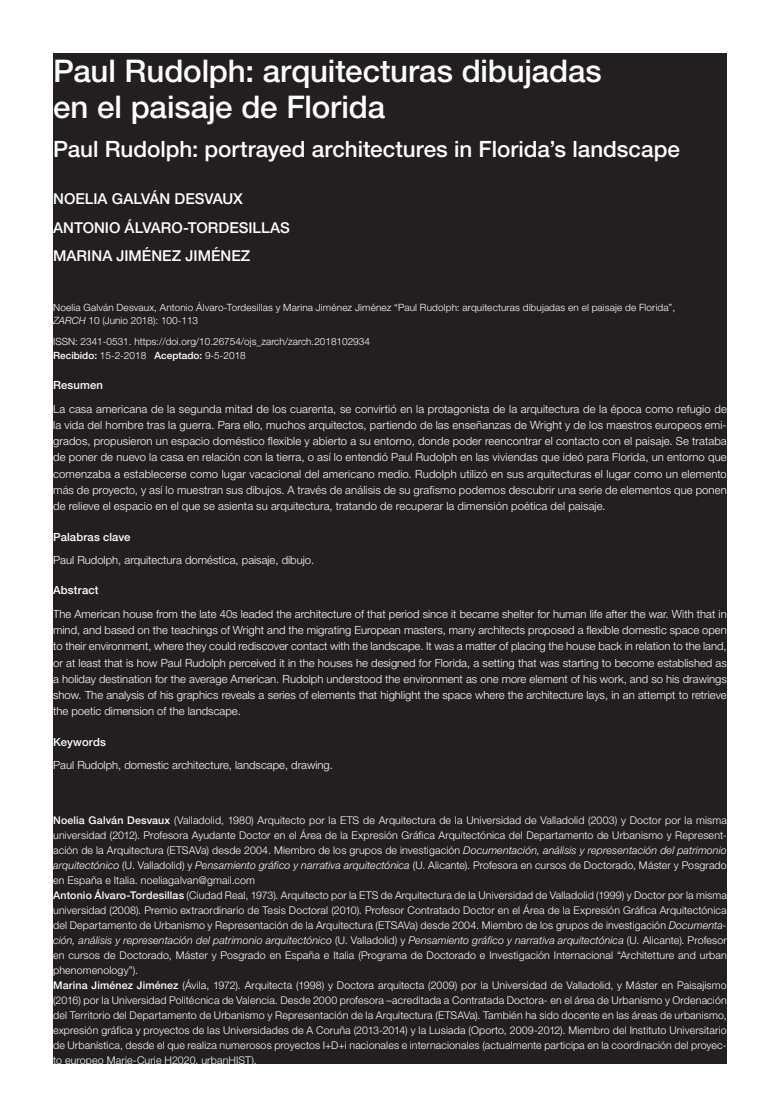
<style>
.page{position:relative;width:780px;height:1117px;background:#fff}
.page>*{position:absolute;margin:0;border:0;box-sizing:border-box;transform-origin:0 0}
.t1{font:500 31.25px/36.2px "Helvetica Neue LT Std";letter-spacing:-.005em;color:#fff}
.t2{font:500 22.5px "Helvetica Neue LT Std";letter-spacing:-.005em;color:#fff}
.t3{font:500 15px/28.8px "Helvetica Neue LT Std";color:#fff}
.t4{font:300 11.25px/16.2px "Helvetica Neue LT Std";color:#fff;text-align:justify}
.t5{font:500 11.25px "Helvetica Neue LT Std";letter-spacing:.01em;color:#fff}
.t6{font:300 10.62px/15px "Helvetica Neue LT Std";letter-spacing:.015em;color:#fff}
.t7{font:300 10px/13.8px "Helvetica Neue LT Std";letter-spacing:.01em;color:#fff}
.t8{font:500 10px "Helvetica Neue LT Std";color:#fff}
.s1{font-style:italic}
.s2{font-weight:500}
.s3{font-weight:300}
</style>
<div class="page">
<div style="left:53px;top:53px;width:673px;height:1010px;background:#231f20"></div>
<h1 class="t1" style="left:53px;top:52px;width:81px">Tít o</h1>
<h2 class="t2" style="left:53px;top:99px;width:59px">Título</h2>
<h3 class="t3" style="left:53px;top:147px;width:52px">AUTOR</h3>
<h1 class="t1" style="left:53px;top:52px;width:550px">Paul Rudolph: arquitecturas dibujadas en el paisaje de Florida</h1>
<h2 class="t2" style="left:53px;top:136px;width:628px">Paul Rudolph: portrayed architectures in Florida’s landscape</h2>
<h3 class="t3" style="left:53px;top:184px;width:238px">NOELIA GALVÁN DESVAUX<br>ANTONIO ÁLVARO-TORDESILLAS<br>MARINA JIMÉNEZ JIMÉNEZ</h3>
<p class="t7" style="left:53px;top:300px;width:623px">Noelia Galván Desvaux, Antonio Álvaro-Tordesillas y Marina Jiménez Jiménez “Paul Rudolph: arquitecturas dibujadas en el paisaje de Florida”,<br><span class="s1">ZARCH</span> 10 (Junio 2018): 100-113</p>
<p class="t7" style="left:53px;top:334px;width:318px">ISSN: 2341-0531. https://doi.org/10.26754/ojs_zarch/zarch.2018102934<br><span class="s2">Recibido:</span> 15-2-2018 <span class="s2">Aceptado:</span> 9-5-2018</p>
<p class="t5" style="left:53px;top:378px;width:51px">Resumen</p>
<p class="t4" style="left:53px;top:400px;width:675px">La casa americana de la segunda mitad de los cuarenta, se convirtió en la protagonista de la arquitectura de la época como refugio de la vida del hombre tras la guerra. Para ello, muchos arquitectos, partiendo de las enseñanzas de Wright y de los maestros europeos emi&shy;grados, propusieron un espacio doméstico flexible y abierto a su entorno, donde poder reencontrar el contacto con el paisaje. Se trataba de poner de nuevo la casa en relación con la tierra, o así lo entendió Paul Rudolph en las viviendas que ideó para Florida, un entorno que comenzaba a establecerse como lugar vacacional del americano medio. Rudolph utilizó en sus arquitecturas el lugar como un elemento más de proyecto, y así lo muestran sus dibujos. A través de análisis de su grafismo podemos descubrir una serie de elementos que ponen de relieve el espacio en el que se asienta su arquitectura, tratando de recuperar la dimensión poética del paisaje.</p>
<p class="t5" style="left:53px;top:530px;width:79px">Palabras clave</p>
<p class="t4" style="left:53px;top:551px;width:262px">Paul Rudolph, arquitectura doméstica, paisaje, dibujo.</p>
<p class="t5" style="left:53px;top:583px;width:47px">Abstract</p>
<p class="t4" style="left:53px;top:605px;width:675px">The American house from the late 40s leaded the architecture of that period since it became shelter for human life after the war. With that in mind, and based on the teachings of Wright and the migrating European masters, many architects proposed a flexible domestic space open to their environment, where they could rediscover contact with the landscape. It was a matter of placing the house back in relation to the land, or at least that is how Paul Rudolph perceived it in the houses he designed for Florida, a setting that was starting to become established as a holiday destination for the average American. Rudolph understood the environment as one more element of his work, and so his drawings show. The analysis of his graphics reveals a series of elements that highlight the space where the architecture lays, in an attempt to retrieve the poetic dimension of the landscape.</p>
<p class="t5" style="left:53px;top:735px;width:54px">Keywords</p>
<p class="t4" style="left:53px;top:756px;width:281px">Paul Rudolph, domestic architecture, landscape, drawing.</p>
<p class="t8" style="left:53px;top:250px;width:194px">Recibido: <span class="s3">20-2-2018</span> Aceptado: <span class="s3">8-5-2018</span></p>
<p class="t4" style="left:53px;top:301px;width:26px">Paul.</p>
<p class="t5" style="left:53px;top:333px;width:54px">Keywords</p>
<p class="t4" style="left:53px;top:355px;width:23px">Paul</p>
<p class="t4" style="left:53px;top:408px;width:23px">Paul</p>
<p class="t4" style="left:53px;top:462px;width:23px">Paul</p>
<p class="t6" style="left:53px;top:811px;width:675px"><span class="s2">Noelia Galván Desvaux</span> (Valladolid, 1980) Arquitecto por la ETS de Arquitectura de la Universidad de Valladolid (2003) y Doctor por la misma universidad (2012). Profesora Ayudante Doctor en el Área de la Expresión Gráfica Arquitectónica del Departamento de Urbanismo y Represent&shy;ación de la Arquitectura (ETSAVa) desde 2004. Miembro de los grupos de investigación <span class="s1">Documentación, análisis y representación del patrimonio arquitectónico</span> (U. Valladolid) y <span class="s1">Pensamiento gráfico y narrativa arquitectónica</span> (U. Alicante). Profesora en cursos de Doctorado, Máster y Posgrado en España e Italia. noeliagalvan@gmail.com<br><span class="s2">Antonio Álvaro-Tordesillas</span> (Ciudad Real, 1973). Arquitecto por la ETS de Arquitectura de la Universidad de Valladolid (1999) y Doctor por la misma universidad (2008). Premio extraordinario de Tesis Doctoral (2010). Profesor Contratado Doctor en el Área de la Expresión Gráfica Arquitectónica del Departamento de Urbanismo y Representación de la Arquitectura (ETSAVa) desde 2004. Miembro de los grupos de investigación <span class="s1">Documenta&shy;ción, análisis y representación del patrimonio arquitectónico</span> (U. Valladolid) y <span class="s1">Pensamiento gráfico y narrativa arquitectónica</span> (U. Alicante). Profesor en cursos de Doctorado, Máster y Posgrado en España e Italia (Programa de Doctorado e Investigación Internacional “Architetture and urban phenomenology”).<br><span class="s2">Marina Jiménez Jiménez</span> (Ávila, 1972). Arquitecta (1998) y Doctora arquitecta (2009) por la Universidad de Valladolid, y Máster en Paisajismo (2016) por la Universidad Politécnica de Valencia. Desde 2000 profesora –acreditada a Contratada Doctora- en el área de Urbanismo y Ordenación del Territorio del Departamento de Urbanismo y Representación de la Arquitectura (ETSAVa). También ha sido docente en las áreas de urbanismo, expresión gráfica y proyectos de las Universidades de A Coruña (2013-2014) y la Lusiada (Oporto, 2009-2012). Miembro del Instituto Universitario de Urbanística, desde el que realiza numerosos proyectos I+D+i nacionales e internacionales (actualmente participa en la coordinación del proyec&shy;to europeo Marie-Curie H2020, urbanHIST).</p>
<p class="t6" style="left:53px;top:1049px;width:152px"><span class="s2">Cv</span> been an architect since 1997</p>
</div>
